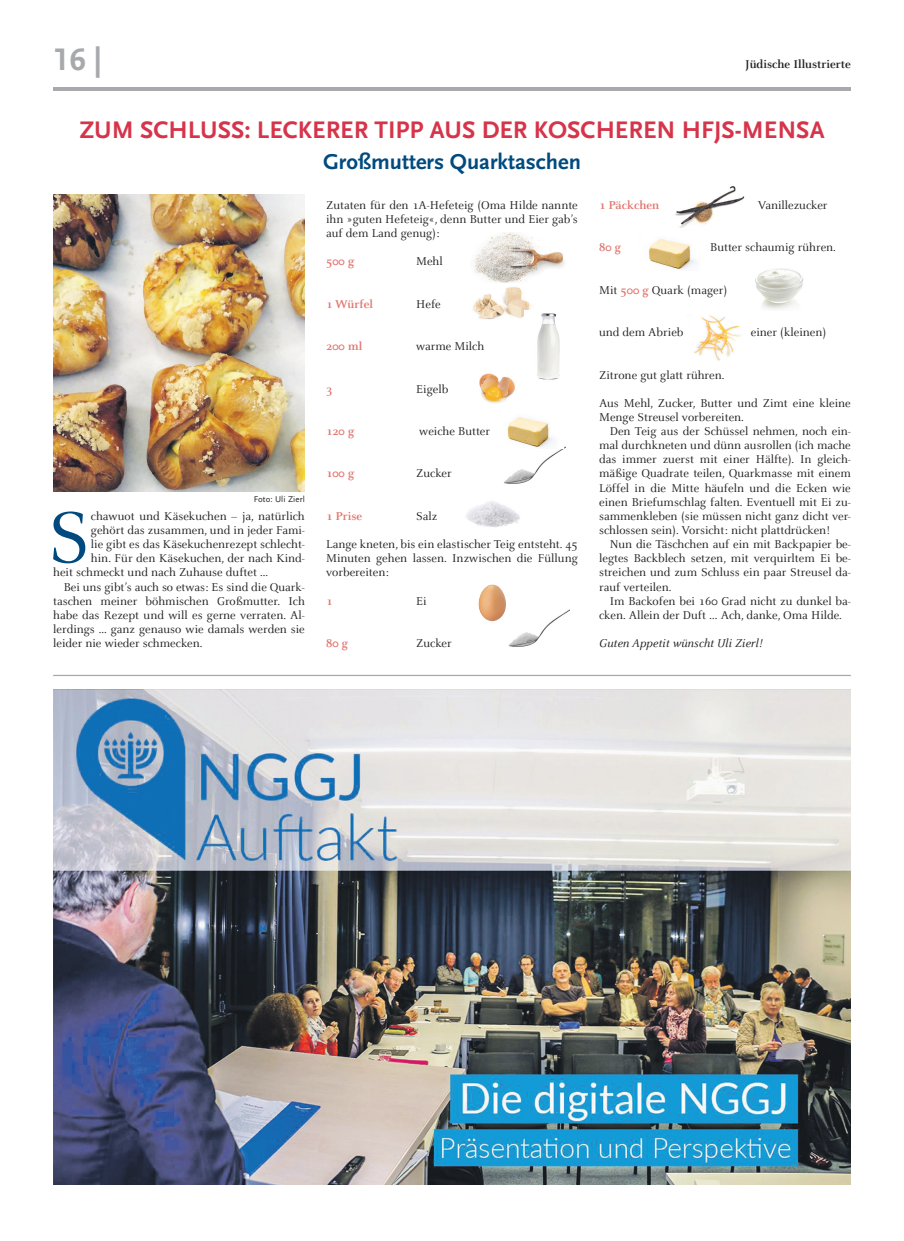
<style>
.page{position:relative;width:904px;height:1241px;background:#fff}
.page>*{position:absolute;margin:0;border:0;box-sizing:border-box;transform-origin:0 0}
.t1{font:80.38px "Celeste";color:#004a7f}
.t2{font:700 32.5px "Scala Sans Caps";color:#a8a9ad}
.t3{font:700 25px "Scala Sans";color:#d6344a}
.t4{font:700 22.5px "Scala Sans";color:#004a7f}
.t5{font:12.5px/14.1px "Celeste";color:#231f20;text-align:justify}
.t6{font:700 12.5px "Celeste";color:#e1756f}
.t7{font:italic 12.5px "Celeste";color:#231f20}
.t8{font:700 12.5px "Celeste";color:#231f20}
.t9{font:8.75px "Scala Sans";letter-spacing:.01em;color:#231f20}
.s1{font-weight:700;color:#e1756f}
</style>
<div class="page">
<hr style="left:53px;top:87px;width:797px;height:3px;background:#a8a9ad">
<img style="left:504px;top:447px;width:61px;height:37px">
<img style="left:508px;top:609px;width:62px;height:38px">
<img style="left:478px;top:584px;width:28px;height:37px">
<img style="left:466px;top:501px;width:54px;height:26px">
<img style="left:472px;top:282px;width:60px;height:37px">
<img style="left:524px;top:310px;width:36px;height:70px">
<img style="left:479px;top:373px;width:36px;height:30px">
<img style="left:504px;top:417px;width:59px;height:31px">
<img style="left:649px;top:239px;width:47px;height:30px">
<img style="left:755px;top:268px;width:49px;height:42px">
<img style="left:694px;top:315px;width:46px;height:46px">
<img style="left:53px;top:689px;width:797px;height:494px">
<img style="left:53px;top:195px;width:252px;height:296px">
<img style="left:473px;top:233px;width:92px;height:49px">
<img style="left:675px;top:186px;width:70px;height:42px">
<hr style="left:53px;top:674px;width:797px;height:2px;background:#a8a9ad">
<h2 class="t2" style="left:53px;top:41px;width:50px">16 |</h2>
<p class="t8" style="left:745px;top:58px;width:107px">Jüdische Illustrierte</p>
<h3 class="t3" style="left:79px;top:117px;width:746px">ZUM SCHLUSS: LECKERER TIPP AUS DER KOSCHEREN HFJS-MENSA</h3>
<h3 class="t4" style="left:323px;top:150px;width:259px">Großmutters Quarktaschen</h3>
<p class="t9" style="left:254px;top:494px;width:52px">Foto: Uli Zierl</p>
<h1 class="t1" style="left:48px;top:495px;width:45px">S</h1>
<p class="t5" style="left:91px;top:509px;width:215px">chawuot und Käsekuchen – ja, natürlich</p>
<p class="t5" style="left:91px;top:523px;width:215px">gehört das zusammen, und in jeder Fami-</p>
<p class="t5" style="left:91px;top:537px;width:215px">lie gibt es das Käsekuchenrezept schlecht-</p>
<p class="t5" style="left:91px;top:551px;width:215px">hin. Für den Käsekuchen, der nach Kind-</p>
<p class="t5" style="left:53px;top:565px;width:216px">heit schmeckt und nach Zuhause duftet ...</p>
<p class="t5" style="left:64px;top:580px;width:242px">Bei uns gibt’s auch so etwas: Es sind die Quark-</p>
<p class="t5" style="left:53px;top:594px;width:253px">taschen meiner böhmischen Großmutter. Ich</p>
<p class="t5" style="left:53px;top:608px;width:253px">habe das Rezept und will es gerne verraten. Al-</p>
<p class="t5" style="left:53px;top:622px;width:253px">lerdings ... ganz genauso wie damals werden sie</p>
<p class="t5" style="left:53px;top:636px;width:151px">leider nie wieder schmecken.</p>
<p class="t5" style="left:326px;top:198px;width:253px">Zutaten für den 1A-Hefeteig (Oma Hilde nannte ihn »guten Hefeteig«, denn Butter und Eier gab’s auf dem Land genug):</p>
<p class="t6" style="left:326px;top:254px;width:30px">500 g</p>
<p class="t5" style="left:416px;top:255px;width:28px">Mehl</p>
<p class="t6" style="left:326px;top:297px;width:48px">1 Würfel</p>
<p class="t5" style="left:416px;top:297px;width:26px">Hefe</p>
<p class="t6" style="left:326px;top:339px;width:38px">200 ml</p>
<p class="t5" style="left:416px;top:339px;width:70px">warme Milch</p>
<p class="t6" style="left:326px;top:382px;width:8px">3</p>
<p class="t5" style="left:416px;top:382px;width:34px">Eigelb</p>
<p class="t6" style="left:326px;top:424px;width:30px">120 g</p>
<p class="t5" style="left:419px;top:424px;width:72px">weiche Butter</p>
<p class="t6" style="left:326px;top:466px;width:30px">100 g</p>
<p class="t5" style="left:416px;top:467px;width:37px">Zucker</p>
<p class="t6" style="left:326px;top:509px;width:38px">1 Prise</p>
<p class="t5" style="left:416px;top:509px;width:23px">Salz</p>
<p class="t5" style="left:326px;top:537px;width:253px">Lange kneten, bis ein elastischer Teig entsteht. 45<br>Minuten gehen lassen. Inzwischen die Füllung vorbereiten:</p>
<p class="t6" style="left:326px;top:593px;width:8px">1</p>
<p class="t5" style="left:416px;top:594px;width:12px">Ei</p>
<p class="t6" style="left:326px;top:636px;width:23px">80 g</p>
<p class="t5" style="left:416px;top:636px;width:37px">Zucker</p>
<p class="t6" style="left:599px;top:198px;width:62px">1 Päckchen</p>
<p class="t5" style="left:758px;top:198px;width:71px">Vanillezucker</p>
<p class="t6" style="left:599px;top:240px;width:23px">80 g</p>
<p class="t5" style="left:710px;top:241px;width:127px">Butter schaumig rühren.</p>
<p class="t5" style="left:599px;top:283px;width:129px">Mit <span class="s1">500 g</span> Quark (mager)</p>
<p class="t5" style="left:599px;top:325px;width:86px">und dem Abrieb</p>
<p class="t5" style="left:750px;top:325px;width:77px">einer (kleinen)</p>
<p class="t5" style="left:599px;top:368px;width:127px">Zitrone gut glatt rühren.</p>
<p class="t5" style="left:599px;top:396px;width:253px">Aus Mehl, Zucker, Butter und Zimt eine kleine<br>Menge Streusel vorbereiten.</p>
<p class="t5" style="left:599px;top:424px;width:253px;text-indent:11px">Den Teig aus der Schüssel nehmen, noch ein&shy;mal durchkneten und dünn ausrollen (ich mache das immer zuerst mit einer Hälfte). In gleich&shy;mäßige Quadrate teilen, Quarkmasse mit einem Löffel in die Mitte häufeln und die Ecken wie einen Briefumschlag falten. Eventuell mit Ei zu&shy;sammenkleben (sie müssen nicht ganz dicht ver&shy;schlossen sein). Vorsicht: nicht plattdrücken!</p>
<p class="t5" style="left:599px;top:537px;width:253px;text-indent:11px">Nun die Täschchen auf ein mit Backpapier be&shy;legtes Backblech setzen, mit verquirltem Ei be&shy;streichen und zum Schluss ein paar Streusel da&shy;rauf verteilen.</p>
<p class="t5" style="left:599px;top:594px;width:253px;text-indent:11px">Im Backofen bei 160 Grad nicht zu dunkel ba&shy;cken. Allein der Duft … Ach, danke, Oma Hilde.</p>
<p class="t7" style="left:599px;top:636px;width:165px">Guten Appetit wünscht Uli Zierl!</p>
</div>
